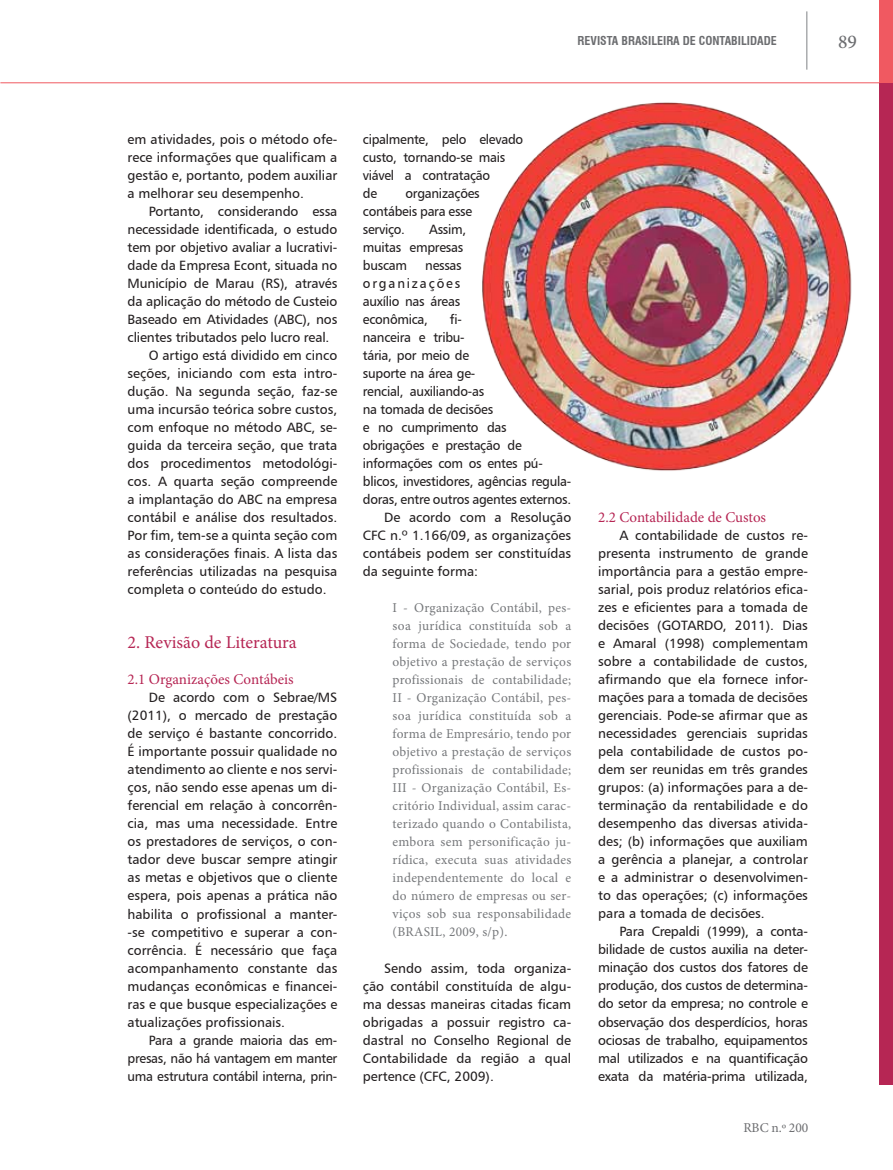
<style>
.page{position:relative;width:893px;height:1170px;background:#fff}
.page>*{position:absolute;margin:0;border:0;box-sizing:border-box;transform-origin:0 0}
.t1{font:500 19.5px "Minion Pro";color:#6c6d70}
.t2{font:18px "Minion Pro";color:#b62654}
.t3{font:15px "Minion Pro";color:#b62654}
.t4{font:13.5px/18px "Humanist 777 BT Roman B";letter-spacing:-.01em;color:#231f20;text-align:justify}
.t5{font:13.5px/18px "Minion Pro";letter-spacing:.02em;color:#76787b;text-align:justify}
.t6{font:13.5px "Minion Pro";letter-spacing:-.01em;color:#6c6d70}
.t7{font:700 condensed 12px "Swiss 721 BT";color:#6c6d70}
</style>
<div class="page">
<hr style="left:0;top:82px;width:893px;height:1px;background:#f05961">
<div style="left:880px;top:82px;width:13px;height:1002px;background:#b62654"></div>
<div style="left:880px;top:0;width:13px;height:82px;background:#f05961"></div>
<hr style="left:806px;top:11px;width:1px;height:59px;background:#808285">
<img style="left:482px;top:85px;width:398px;height:408px">
<p class="t7" style="left:578px;top:34px;width:201px">REVISTA BRASILEIRA DE CONTABILIDADE</p>
<h1 class="t1" style="left:838px;top:28px;width:20px">89</h1>
<p class="t4" style="left:128px;top:130px;width:211px">em atividades, pois o método ofe&shy;rece informações que qualificam a gestão e, portanto, podem auxiliar a melhorar seu desempenho.</p>
<p class="t4" style="left:149px;top:202px;width:190px">Portanto, considerando essa</p>
<p class="t4" style="left:128px;top:220px;width:211px">necessidade identificada, o estudo</p>
<p class="t4" style="left:128px;top:238px;width:211px">tem por objetivo avaliar a lucrativi-</p>
<p class="t4" style="left:128px;top:256px;width:211px">dade da Empresa Econt, situada no</p>
<p class="t4" style="left:128px;top:274px;width:211px">Município de Marau (RS), através</p>
<p class="t4" style="left:128px;top:292px;width:211px">da aplicação do método de Custeio</p>
<p class="t4" style="left:128px;top:310px;width:211px">Baseado em Atividades (ABC), nos</p>
<p class="t4" style="left:128px;top:328px;width:203px">clientes tributados pelo lucro real.</p>
<p class="t4" style="left:149px;top:346px;width:190px">O artigo está dividido em cinco</p>
<p class="t4" style="left:128px;top:364px;width:211px">seções, iniciando com esta intro-</p>
<p class="t4" style="left:128px;top:382px;width:211px">dução. Na segunda seção, faz-se</p>
<p class="t4" style="left:128px;top:400px;width:211px">uma incursão teórica sobre custos,</p>
<p class="t4" style="left:128px;top:418px;width:211px">com enfoque no método ABC, se-</p>
<p class="t4" style="left:128px;top:436px;width:211px">guida da terceira seção, que trata</p>
<p class="t4" style="left:128px;top:454px;width:211px">dos procedimentos metodológi-</p>
<p class="t4" style="left:128px;top:472px;width:211px">cos. A quarta seção compreende</p>
<p class="t4" style="left:128px;top:490px;width:211px">a implantação do ABC na empresa</p>
<p class="t4" style="left:128px;top:508px;width:211px">contábil e análise dos resultados.</p>
<p class="t4" style="left:128px;top:526px;width:211px">Por fim, tem-se a quinta seção com</p>
<p class="t4" style="left:128px;top:544px;width:211px">as considerações finais. A lista das</p>
<p class="t4" style="left:128px;top:562px;width:211px">referências utilizadas na pesquisa</p>
<p class="t4" style="left:128px;top:580px;width:201px">completa o conteúdo do estudo.</p>
<h2 class="t2" style="left:128px;top:630px;width:171px">2. Revisão de Literatura</h2>
<p class="t3" style="left:128px;top:669px;width:168px">2.1 Organizações Contábeis</p>
<p class="t4" style="left:128px;top:688px;width:211px;text-indent:21px">De acordo com o Sebrae/MS (2011), o mercado de prestação de serviço é bastante concorrido.<br>É importante possuir qualidade no atendimento ao cliente e nos servi&shy;ços, não sendo esse apenas um di&shy;ferencial em relação à concorrên&shy;cia, mas uma necessidade. Entre os prestadores de serviços, o con&shy;tador deve buscar sempre atingir as metas e objetivos que o cliente espera, pois apenas a prática não habilita o profissional a manter--se competitivo e superar a con&shy;corrência. É necessário que faça acompanhamento constante das mudanças econômicas e financei&shy;ras e que busque especializações e atualizações profissionais.</p>
<p class="t4" style="left:128px;top:1030px;width:211px;text-indent:21px">Para a grande maioria das em&shy;presas, não há vantagem em manter uma estrutura contábil interna, prin-</p>
<p class="t4" style="left:363px;top:130px;width:162px;text-align:left">cipalmente, pelo elevado custo, tornando-se mais viável a contratação<br>de</p>
<p class="t4" style="left:363px;top:184px;width:118px;text-align:left;text-indent:43px">organizações contábeis para esse serviço.</p>
<p class="t4" style="left:363px;top:220px;width:105px;text-align:left;text-indent:66px">Assim, muitas empresas buscam</p>
<p class="t4" style="left:363px;top:256px;width:100px;text-indent:62px">nessas organizações auxílio nas áreas econômica,</p>
<p class="t4" style="left:450px;top:310px;width:14px">fi-</p>
<p class="t4" style="left:363px;top:328px;width:103px">nanceira e tribu-</p>
<p class="t4" style="left:363px;top:346px;width:108px">tária, por meio de</p>
<p class="t4" style="left:363px;top:364px;width:114px">suporte na área ge-</p>
<p class="t4" style="left:363px;top:382px;width:123px">rencial, auxiliando-as</p>
<p class="t4" style="left:363px;top:400px;width:132px">na tomada de decisões</p>
<p class="t4" style="left:363px;top:418px;width:145px">e no cumprimento das</p>
<p class="t4" style="left:363px;top:436px;width:160px">obrigações e prestação de</p>
<p class="t4" style="left:363px;top:454px;width:181px">informações com os entes pú-</p>
<p class="t4" style="left:363px;top:472px;width:210px">blicos, investidores, agências regula-</p>
<p class="t4" style="left:363px;top:490px;width:210px">doras, entre outros agentes externos.</p>
<p class="t4" style="left:384px;top:508px;width:189px">De acordo com a Resolução</p>
<p class="t4" style="left:363px;top:526px;width:210px">CFC n.º 1.166/09, as organizações</p>
<p class="t4" style="left:363px;top:544px;width:210px">contábeis podem ser constituídas</p>
<p class="t4" style="left:363px;top:562px;width:117px">da seguinte forma:</p>
<p class="t5" style="left:393px;top:599px;width:180px">I - Organização Contábil, pes&shy;soa jurídica constituída sob a forma de Sociedade, tendo por objetivo a prestação de serviços profissionais de contabilidade; II - Organização Contábil, pes&shy;soa jurídica constituída sob a forma de Empresário, tendo por objetivo a prestação de serviços profissionais de contabilidade; III - Organização Contábil, Es&shy;critório Individual, assim carac&shy;terizado quando o Contabilista, embora sem personificação ju&shy;rídica, executa suas atividades independentemente do local e do número de empresas ou ser&shy;viços sob sua responsabilidade (BRASIL, 2009, s/p).</p>
<p class="t4" style="left:363px;top:958px;width:210px;text-indent:21px">Sendo assim, toda organiza&shy;ção contábil constituída de algu&shy;ma dessas maneiras citadas ficam obrigadas a possuir registro ca&shy;dastral no Conselho Regional de Contabilidade da região a qual pertence (CFC, 2009).</p>
<p class="t3" style="left:598px;top:507px;width:169px">2.2 Contabilidade de Custos</p>
<p class="t4" style="left:598px;top:526px;width:211px;text-indent:21px">A contabilidade de custos re&shy;presenta instrumento de grande importância para a gestão empre&shy;sarial, pois produz relatórios efica&shy;zes e eficientes para a tomada de decisões (GOTARDO, 2011). Dias e Amaral (1998) complementam sobre a contabilidade de custos, afirmando que ela fornece infor&shy;mações para a tomada de decisões gerenciais. Pode-se afirmar que as necessidades gerenciais supridas pela contabilidade de custos po&shy;dem ser reunidas em três grandes grupos: (a) informações para a de&shy;terminação da rentabilidade e do desempenho das diversas ativida&shy;des; (b) informações que auxiliam a gerência a planejar, a controlar e a administrar o desenvolvimen&shy;to das operações; (c) informações para a tomada de decisões.</p>
<p class="t4" style="left:598px;top:922px;width:211px;text-indent:21px">Para Crepaldi (1999), a conta&shy;bilidade de custos auxilia na deter&shy;minação dos custos dos fatores de produção, dos custos de determina&shy;do setor da empresa; no controle e observação dos desperdícios, horas ociosas de trabalho, equipamentos mal utilizados e na quantificação exata da matéria-prima utilizada,</p>
<p class="t6" style="left:743px;top:1118px;width:66px">RBC n.º 200</p>
</div>
